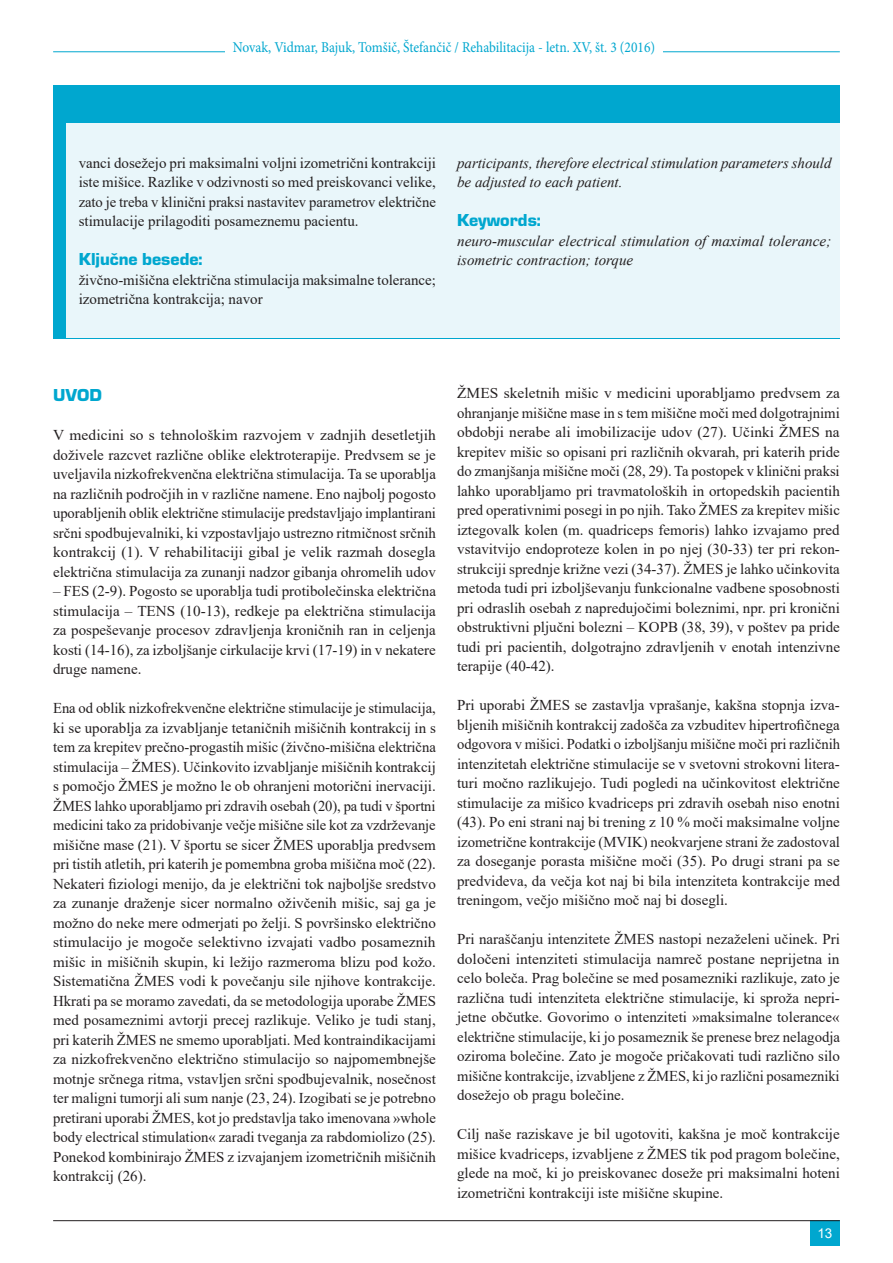
<style>
.page{position:relative;width:893px;height:1263px;background:#fff}
.page>*{position:absolute;margin:0;border:0;box-sizing:border-box;transform-origin:0 0}
.t1{font:18px "Eurostile TEE Blac";color:#00a7cf}
.t2{font:15px/19.5px "Times New Roman";color:#231f20;text-align:justify}
.t3{font:italic 15px/19.5px "Times New Roman";color:#231f20}
.t4{font:15px "Minion Pro";color:#00a7cf;scale:.9 1}
.t5{font:13.5px "Arial";color:#fff}
</style>
<div class="page">
<div style="left:53px;top:85px;width:787px;height:253px;background:#00a7cf"></div>
<div style="left:66px;top:123px;width:391px;height:215px;background:#e9f6fa"></div>
<div style="left:457px;top:123px;width:383px;height:215px;background:#e9f6fa"></div>
<hr style="left:53px;top:52px;width:787px;height:1px;background:#00a7cf">
<div style="left:810px;top:1220px;width:30px;height:26px;background:#00a7cf"></div>
<hr style="left:53px;top:1220px;width:787px;height:1px;background:#231f20">
<div style="left:225px;top:34px;width:438px;height:22px;background:#fff"></div>
<p class="t4" style="left:233px;top:37px;width:471px">Novak, Vidmar, Bajuk, Tomšič, Štefančič / Rehabilitacija - letn. XV, št. 3 (2016)</p>
<p class="t2" style="left:79px;top:152px;width:359px">vanci dosežejo pri maksimalni voljni izometrični kontrakciji iste mišice. Razlike v odzivnosti so med preiskovanci velike, zato je treba v klinični praksi nastavitev parametrov električne stimulacije prilagoditi posameznemu pacientu.</p>
<p class="t1" style="left:79px;top:249px;width:125px">Ključne besede:</p>
<p class="t2" style="left:79px;top:269px;width:359px">živčno-mišična električna stimulacija maksimalne tolerance; izometrična kontrakcija; navor</p>
<p class="t3" style="left:457px;top:153px;width:376px">participants, therefore electrical stimulation parameters should be adjusted to each patient.</p>
<p class="t1" style="left:457px;top:210px;width:85px">Keywords:</p>
<p class="t3" style="left:457px;top:231px;width:376px">neuro-muscular electrical stimulation of maximal tolerance; isometric contraction; torque</p>
<p class="t1" style="left:53px;top:385px;width:50px">UVOD</p>
<p class="t2" style="left:53px;top:425px;width:384px">V medicini so s tehnološkim razvojem v zadnjih desetletjih doživele razcvet različne oblike elektroterapije. Predvsem se je uveljavila nizkofrekvenčna električna stimulacija. Ta se uporablja na različnih področjih in v različne namene. Eno najbolj pogosto uporabljenih oblik električne stimulacije predstavljajo implantirani srčni spodbujevalniki, ki vzpostavljajo ustrezno ritmičnost srčnih kontrakcij (1). V rehabilitaciji gibal je velik razmah dosegla električna stimulacija za zunanji nadzor gibanja ohromelih udov</p>
<p class="t2" style="left:53px;top:581px;width:384px">– FES (2-9). Pogosto se uporablja tudi protibolečinska električna stimulacija – TENS (10-13), redkeje pa električna stimulacija za pospeševanje procesov zdravljenja kroničnih ran in celjenja kosti (14-16), za izboljšanje cirkulacije krvi (17-19) in v nekatere druge namene.</p>
<p class="t2" style="left:53px;top:698px;width:384px">Ena od oblik nizkofrekvenčne električne stimulacije je stimulacija, ki se uporablja za izvabljanje tetaničnih mišičnih kontrakcij in s tem za krepitev prečno-progastih mišic (živčno-mišična električna stimulacija – ŽMES). Učinkovito izvabljanje mišičnih kontrakcij s pomočjo ŽMES je možno le ob ohranjeni motorični inervaciji.<br>ŽMES lahko uporabljamo pri zdravih osebah (20), pa tudi v športni medicini tako za pridobivanje večje mišične sile kot za vzdrževanje mišične mase (21). V športu se sicer ŽMES uporablja predvsem pri tistih atletih, pri katerih je pomembna groba mišična moč (22).<br>Nekateri fiziologi menijo, da je električni tok najboljše sredstvo za zunanje draženje sicer normalno oživčenih mišic, saj ga je možno do neke mere odmerjati po želji. S površinsko električno stimulacijo je mogoče selektivno izvajati vadbo posameznih mišic in mišičnih skupin, ki ležijo razmeroma blizu pod kožo.<br>Sistematična ŽMES vodi k povečanju sile njihove kontrakcije.<br>Hkrati pa se moramo zavedati, da se metodologija uporabe ŽMES med posameznimi avtorji precej razlikuje. Veliko je tudi stanj, pri katerih ŽMES ne smemo uporabljati. Med kontraindikacijami za nizkofrekvenčno električno stimulacijo so najpomembnejše motnje srčnega ritma, vstavljen srčni spodbujevalnik, nosečnost ter maligni tumorji ali sum nanje (23, 24). Izogibati se je potrebno pretirani uporabi ŽMES, kot jo predstavlja tako imenovana »whole body electrical stimulation« zaradi tveganja za rabdomiolizo (25).<br>Ponekod kombinirajo ŽMES z izvajanjem izometričnih mišičnih kontrakcij (26).</p>
<p class="t2" style="left:457px;top:383px;width:384px">ŽMES skeletnih mišic v medicini uporabljamo predvsem za ohranjanje mišične mase in s tem mišične moči med dolgotrajnimi obdobji nerabe ali imobilizacije udov (27). Učinki ŽMES na krepitev mišic so opisani pri različnih okvarah, pri katerih pride do zmanjšanja mišične moči (28, 29). Ta postopek v klinični praksi lahko uporabljamo pri travmatoloških in ortopedskih pacientih pred operativnimi posegi in po njih. Tako ŽMES za krepitev mišic iztegovalk kolen (m. quadriceps femoris) lahko izvajamo pred vstavitvijo endoproteze kolen in po njej (30-33) ter pri rekon&shy;strukciji sprednje križne vezi (34-37). ŽMES je lahko učinkovita metoda tudi pri izboljševanju funkcionalne vadbene sposobnosti pri odraslih osebah z napredujočimi boleznimi, npr. pri kronični obstruktivni pljučni bolezni – KOPB (38, 39), v poštev pa pride tudi pri pacientih, dolgotrajno zdravljenih v enotah intenzivne terapije (40-42).</p>
<p class="t2" style="left:457px;top:695px;width:384px">Pri uporabi ŽMES se zastavlja vprašanje, kakšna stopnja izva&shy;bljenih mišičnih kontrakcij zadošča za vzbuditev hipertrofičnega odgovora v mišici. Podatki o izboljšanju mišične moči pri različnih intenzitetah električne stimulacije se v svetovni strokovni litera&shy;turi močno razlikujejo. Tudi pogledi na učinkovitost električne stimulacije za mišico kvadriceps pri zdravih osebah niso enotni (43). Po eni strani naj bi trening z 10 % moči maksimalne voljne izometrične kontrakcije (MVIK) neokvarjene strani že zadostoval za doseganje porasta mišične moči (35). Po drugi strani pa se predvideva, da večja kot naj bi bila intenziteta kontrakcije med treningom, večjo mišično moč naj bi dosegli.</p>
<p class="t2" style="left:457px;top:929px;width:384px">Pri naraščanju intenzitete ŽMES nastopi nezaželeni učinek. Pri določeni intenziteti stimulacija namreč postane neprijetna in celo boleča. Prag bolečine se med posamezniki razlikuje, zato je različna tudi intenziteta električne stimulacije, ki sproža nepri&shy;jetne občutke. Govorimo o intenziteti »maksimalne tolerance« električne stimulacije, ki jo posameznik še prenese brez nelagodja oziroma bolečine. Zato je mogoče pričakovati tudi različno silo mišične kontrakcije, izvabljene z ŽMES, ki jo različni posamezniki dosežejo ob pragu bolečine.</p>
<p class="t2" style="left:457px;top:1124px;width:384px">Cilj naše raziskave je bil ugotoviti, kakšna je moč kontrakcije mišice kvadriceps, izvabljene z ŽMES tik pod pragom bolečine, glede na moč, ki jo preiskovanec doseže pri maksimalni hoteni izometrični kontrakciji iste mišične skupine.</p>
<p class="t5" style="left:817px;top:1224px;width:17px">13</p>
</div>
